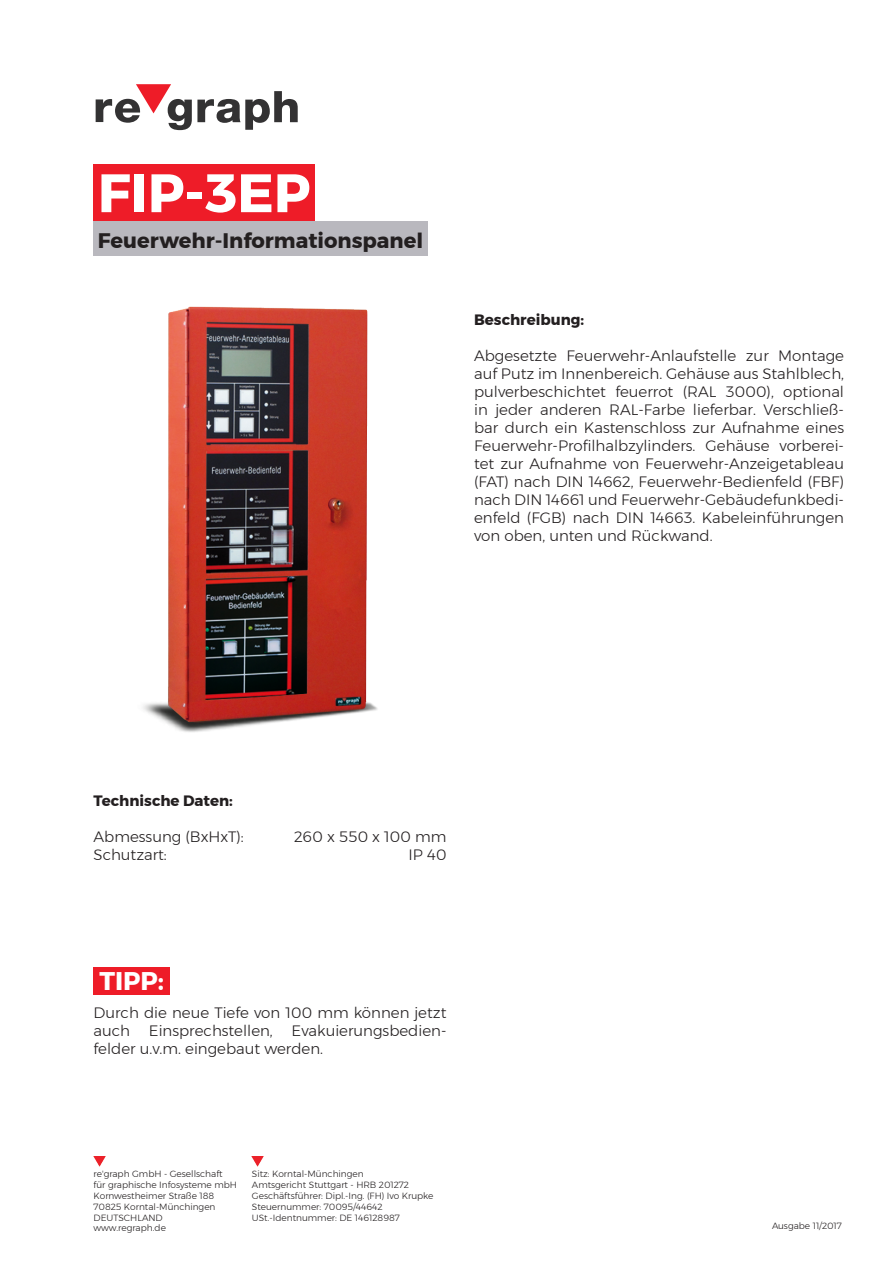
<style>
.page{position:relative;width:893px;height:1263px;background:#fff}
.page>*{position:absolute;margin:0;border:0;box-sizing:border-box;transform-origin:0 0}
.t1{font:700 54px "Montserrat";color:#fff}
.t2{font:700 25.5px "Montserrat";color:#fff}
.t3{font:700 21px "Montserrat";color:#231f20}
.t4{font:300 15px/18px "Montserrat";color:#231f20}
.t5{font:700 15px "Montserrat";color:#231f20}
.t6{font:300 9px "Montserrat";color:#231f20}
</style>
<div class="page">
<svg style="left:96px;top:84px;width:202px;height:46px"></svg>
<div style="left:94px;top:221px;width:334px;height:34px;background:#b9b8be"></div>
<div style="left:94px;top:164px;width:221px;height:57px;background:#ee1c28"></div>
<img style="left:143px;top:306px;width:235px;height:426px">
<div style="left:94px;top:967px;width:76px;height:28px;background:#ee1c28"></div>
<svg style="left:94px;top:1156px;width:11px;height:10px"></svg>
<svg style="left:252px;top:1156px;width:11px;height:10px"></svg>
<p class="t1" style="left:98px;top:150px;width:214px">FIP-3EP</p>
<p class="t3" style="left:98px;top:224px;width:327px">Feuerwehr-Informationspanel</p>
<p class="t5" style="left:474px;top:308px;width:112px">Beschreibung:</p>
<p class="t4" style="left:474px;top:346px;width:371px;text-align:justify">Abgesetzte Feuerwehr-Anlaufstelle zur Montage auf Putz im Innenbereich. Gehäuse aus Stahlblech, pulverbeschichtet feuerrot (RAL 3000), optional in jeder anderen RAL-Farbe lieferbar. Verschließ&shy;bar durch ein Kastenschloss zur Aufnahme eines Feuerwehr-Profilhalbzylinders. Gehäuse vorberei&shy;tet zur Aufnahme von Feuerwehr-Anzeigetableau (FAT) nach DIN 14662, Feuerwehr-Bedienfeld (FBF) nach DIN 14661 und Feuerwehr-Gebäudefunkbedi&shy;enfeld (FGB) nach DIN 14663. Kabeleinführungen von oben, unten und Rückwand.</p>
<p class="t5" style="left:94px;top:789px;width:141px">Technische Daten:</p>
<p class="t4" style="left:94px;top:828px;width:152px">Abmessung (BxHxT):</p>
<p class="t4" style="left:294px;top:828px;width:154px">260 x 550 x 100 mm</p>
<p class="t4" style="left:94px;top:846px;width:75px">Schutzart:</p>
<p class="t4" style="left:408px;top:846px;width:39px">IP 40</p>
<p class="t2" style="left:99px;top:961px;width:66px">TIPP:</p>
<p class="t4" style="left:94px;top:1004px;width:354px">Durch die neue Tiefe von 100 mm können jetzt auch</p>
<p class="t4" style="left:94px;top:1022px;width:354px;text-indent:198px">Evakuierungsbedien&shy;felder u.v.m. eingebaut werden.</p>
<p class="t4" style="left:149px;top:1022px;width:125px">Einsprechstellen,</p>
<p class="t6" style="left:94px;top:1167px;width:131px">re'graph GmbH - Gesellschaft</p>
<p class="t6" style="left:94px;top:1178px;width:145px">für graphische Infosysteme mbH</p>
<p class="t6" style="left:94px;top:1189px;width:122px">Kornwestheimer Straße 188</p>
<p class="t6" style="left:94px;top:1200px;width:123px">70825 Korntal-Münchingen</p>
<p class="t6" style="left:94px;top:1211px;width:71px">DEUTSCHLAND</p>
<p class="t6" style="left:94px;top:1221px;width:74px">www.regraph.de</p>
<p class="t6" style="left:252px;top:1167px;width:113px">Sitz: Korntal-Münchingen</p>
<p class="t6" style="left:252px;top:1178px;width:159px">Amtsgericht Stuttgart - HRB 201272</p>
<p class="t6" style="left:252px;top:1189px;width:183px">Geschäftsführer: Dipl.-Ing. (FH) Ivo Krupke</p>
<p class="t6" style="left:252px;top:1200px;width:132px">Steuernummer: 70095/44642</p>
<p class="t6" style="left:252px;top:1211px;width:149px">USt.-Identnummer: DE 146128987</p>
<p class="t6" style="left:772px;top:1219px;width:71px">Ausgabe 11/2017</p>
</div>
